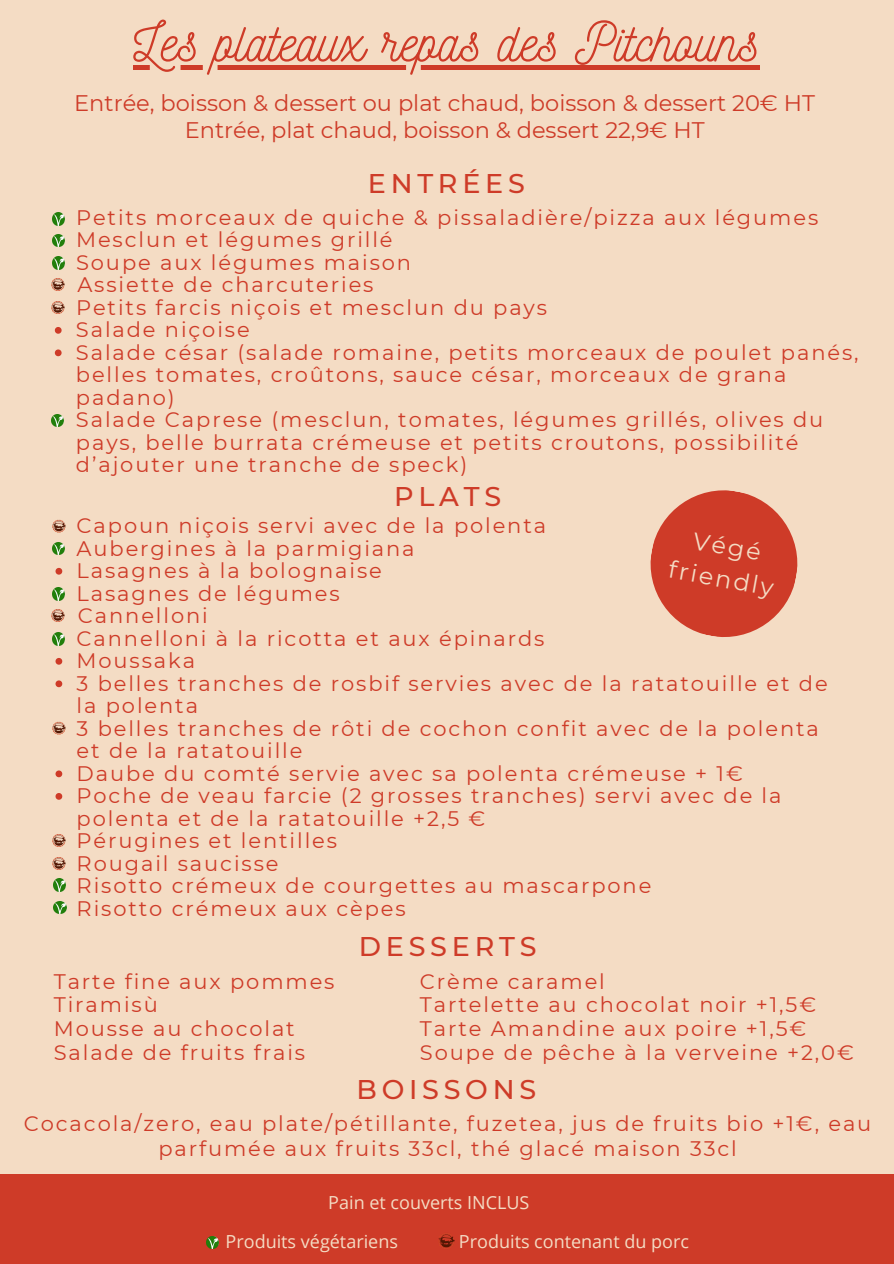
<style>
.page{position:relative;width:894px;height:1264px;background:#fff}
.page>*{position:absolute;margin:0;border:0;box-sizing:border-box;transform-origin:0 0}
.t1{font:54px "Nickainley";color:#ce3b28}
.t2{font:500 27px "Montserrat";letter-spacing:.175em;color:#ce3b28}
.t3{font:24px/32.5px "Montserrat";color:#f4dcc4;text-align:center}
.t4{font:22.5px/27px "Montserrat";color:#ce3b28;text-align:center}
.t5{font:21px/22.5px "Montserrat";letter-spacing:.09em;color:#ce3b28}
.t6{font:18px "Open Sans";color:#f4dcc4}
</style>
<div class="page">
<div style="left:0;top:0;width:893px;height:1263px;background:#f4dcc4"></div>
<div style="left:0;top:1174px;width:893px;height:89px;background:#ce3b28"></div>
<svg style="left:55px;top:568px;width:7px;height:6px"></svg>
<svg style="left:55px;top:658px;width:7px;height:6px"></svg>
<svg style="left:55px;top:680px;width:7px;height:7px"></svg>
<svg style="left:55px;top:770px;width:7px;height:7px"></svg>
<svg style="left:55px;top:793px;width:7px;height:6px"></svg>
<svg style="left:650px;top:490px;width:148px;height:147px"></svg>
<svg style="left:55px;top:327px;width:7px;height:7px"></svg>
<svg style="left:55px;top:349px;width:7px;height:7px"></svg>
<svg style="left:54px;top:901px;width:12px;height:12px"></svg>
<svg style="left:53px;top:878px;width:12px;height:13px"></svg>
<svg style="left:52px;top:632px;width:13px;height:13px"></svg>
<svg style="left:52px;top:588px;width:13px;height:12px"></svg>
<svg style="left:52px;top:542px;width:13px;height:12px"></svg>
<svg style="left:51px;top:414px;width:13px;height:12px"></svg>
<svg style="left:52px;top:213px;width:13px;height:12px"></svg>
<svg style="left:52px;top:257px;width:13px;height:12px"></svg>
<img style="left:51px;top:278px;width:14px;height:13px">
<img style="left:51px;top:609px;width:14px;height:13px">
<img style="left:52px;top:721px;width:14px;height:14px">
<img style="left:52px;top:857px;width:14px;height:13px">
<svg style="left:206px;top:1236px;width:12px;height:12px"></svg>
<img style="left:438px;top:1234px;width:16px;height:15px">
<svg style="left:52px;top:234px;width:13px;height:13px"></svg>
<img style="left:51px;top:301px;width:14px;height:13px">
<hr style="left:133px;top:65px;width:626px;height:4px;background:#ce3b28">
<img style="left:52px;top:834px;width:14px;height:13px">
<img style="left:52px;top:519px;width:14px;height:14px">
<p class="t1" style="left:133px;top:8px;width:627px">Les plateaux repas des Pitchouns</p>
<p class="t4" style="left:74px;top:89px;width:742px">Entrée, boisson &amp; dessert ou plat chaud, boisson &amp; dessert 20€ HT<br>Entrée, plat chaud, boisson &amp; dessert 22,9€ HT</p>
<p class="t2" style="left:368px;top:166px;width:158px">ENTRÉES</p>
<p class="t5" style="left:76px;top:206px;width:743px">Petits morceaux de quiche &amp; pissaladière/pizza aux légumes<br>Mesclun et légumes grillé</p>
<h2 class="t5" style="left:76px;top:251px;width:336px">Soupe aux légumes maison</h2>
<h4 class="t5" style="left:77px;top:273px;width:297px">Assiette de charcuteries</h4>
<h4 class="t5" style="left:76px;top:296px;width:472px">Petits farcis niçois et mesclun du pays</h4>
<h4 class="t5" style="left:76px;top:318px;width:175px">Salade niçoise</h4>
<h4 class="t5" style="left:76px;top:341px;width:784px">Salade césar (salade romaine, petits morceaux de poulet panés, belles tomates, croûtons, sauce césar, morceaux de grana padano)</h4>
<h4 class="t5" style="left:76px;top:408px;width:748px">Salade Caprese (mesclun, tomates, légumes grillés, olives du pays, belle burrata crémeuse et petits croutons, possibilité d’ajouter une tranche de speck)</h4>
<p class="t2" style="left:394px;top:480px;width:108px">PLATS</p>
<h1 class="t5" style="left:77px;top:514px;width:471px">Capoun niçois servi avec de la polenta</h1>
<h3 class="t5" style="left:77px;top:536px;width:339px">Aubergines à la parmigiana</h3>
<h2 class="t5" style="left:77px;top:559px;width:307px">Lasagnes à la bolognaise</h2>
<h4 class="t5" style="left:77px;top:581px;width:264px">Lasagnes de légumes</h4>
<h4 class="t5" style="left:78px;top:604px;width:131px">Cannelloni</h4>
<h4 class="t5" style="left:77px;top:626px;width:469px">Cannelloni à la ricotta et aux épinards</h4>
<h4 class="t5" style="left:77px;top:649px;width:120px">Moussaka</h4>
<p class="t5" style="left:77px;top:671px;width:752px">3 belles tranches de rosbif servies avec de la ratatouille et de la polenta</p>
<p class="t5" style="left:77px;top:716px;width:743px">3 belles tranches de rôti de cochon confit avec de la polenta et de la ratatouille</p>
<p class="t5" style="left:77px;top:761px;width:667px">Daube du comté servie avec sa polenta crémeuse + 1€</p>
<p class="t5" style="left:77px;top:784px;width:706px">Poche de veau farcie (2 grosses tranches) servi avec de la polenta et de la ratatouille +2,5 €</p>
<p class="t5" style="left:77px;top:829px;width:262px">Pérugines et lentilles</p>
<h4 class="t5" style="left:77px;top:851px;width:203px">Rougail saucisse</h4>
<h4 class="t5" style="left:77px;top:874px;width:576px">Risotto crémeux de courgettes au mascarpone</h4>
<h4 class="t5" style="left:77px;top:896px;width:330px">Risotto crémeux aux cèpes</h4>
<p class="t3" style="left:677px;top:521px;width:107px;rotate:10deg">Végé friendly</p>
<p class="t5" style="left:54px;top:969px;width:282px;line-height:23.7px">Tarte fine aux pommes<br>Tiramisù<br>Mousse au chocolat<br>Salade de fruits frais</p>
<p class="t2" style="left:359px;top:929px;width:179px">DESSERTS</p>
<p class="t5" style="left:420px;top:969px;width:435px;line-height:23.7px">Crème caramel<br>Tartelette au chocolat noir +1,5€<br>Tarte Amandine aux poire +1,5€<br>Soupe de pêche à la verveine +2,0€</p>
<p class="t2" style="left:356px;top:1073px;width:181px">BOISSONS</p>
<p class="t5" style="left:24px;top:1111px;width:848px;line-height:24.8px;text-align:center">Cocacola/zero, eau plate/pétillante, fuzetea, jus de fruits bio +1€, eau parfumée aux fruits 33cl, thé glacé maison 33cl</p>
<h2 class="t6" style="left:328px;top:1189px;width:202px">Pain et couverts INCLUS</h2>
<h4 class="t6" style="left:225px;top:1228px;width:174px">Produits végétariens</h4>
<h4 class="t6" style="left:459px;top:1228px;width:231px">Produits contenant du porc</h4>
</div>
